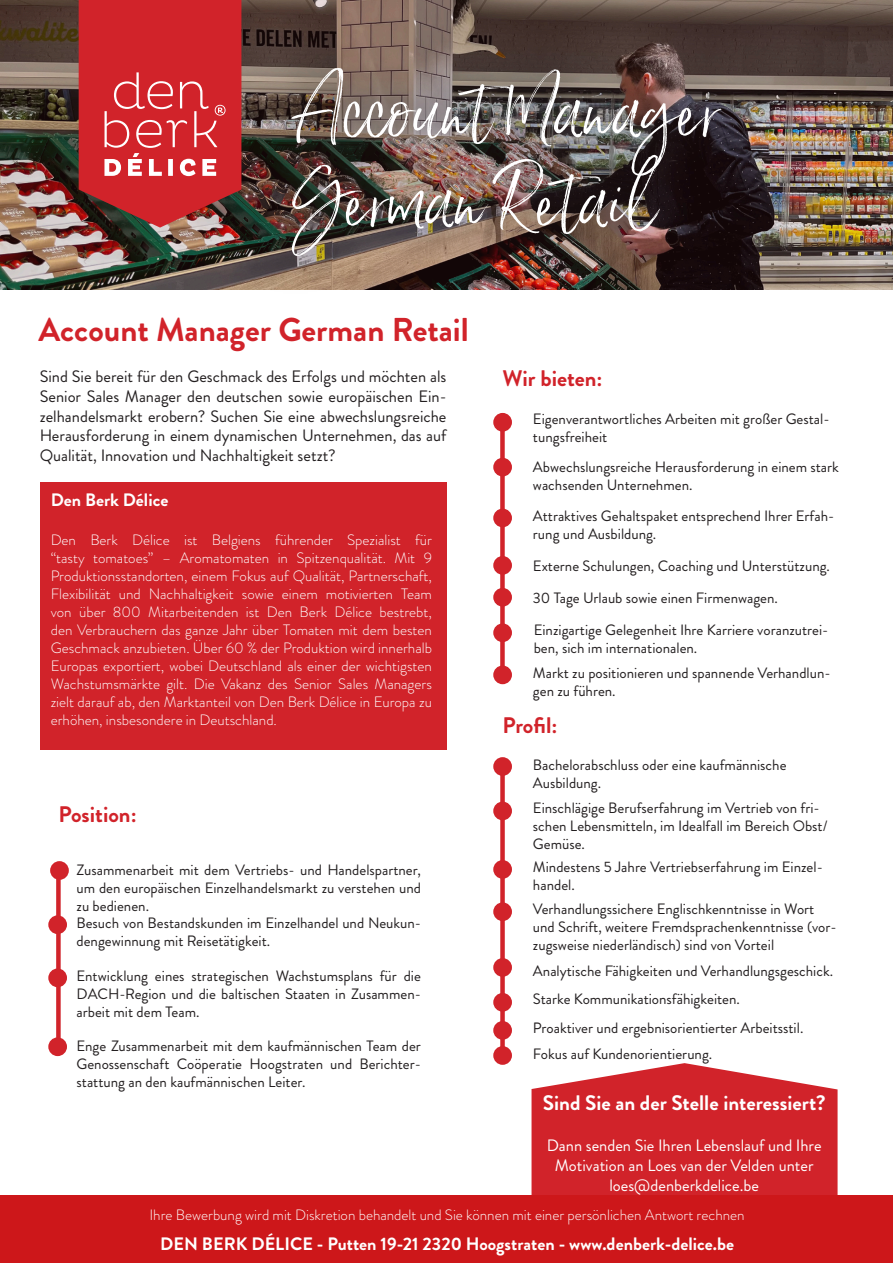
<style>
.page{position:relative;width:893px;height:1263px;background:#fff}
.page>*{position:absolute;margin:0;border:0;box-sizing:border-box;transform-origin:0 0}
.t1{font:75px/90px "Saturday Script";color:#fff}
.t2{font:700 33px "Brandon Grotesque";color:#d1232a}
.t3{font:700 22.5px "Brandon Grotesque";color:#d1232a}
.t4{font:700 21px "Brandon Grotesque";color:#fff}
.t5{font:700 18px "Brandon Grotesque";color:#fff}
.t6{font:16.5px/19.8px "Brandon Grotesque";color:#231f20;text-align:justify}
.t7{font:16.5px/19.8px "Brandon Grotesque";color:#fff;text-align:center}
.t8{font:15px/18px "Brandon Grotesque";color:#231f20}
.t9{font:300 15px/18px "Brandon Grotesque";color:#fff;text-align:justify}
</style>
<div class="page">
<div style="left:56px;top:865px;width:5px;height:188px;background:#d1232a"></div>
<div style="left:50px;top:861px;width:19px;height:19px;background:#d1232a;border-radius:50%"></div>
<div style="left:48px;top:968px;width:19px;height:19px;background:#d1232a;border-radius:50%"></div>
<div style="left:48px;top:915px;width:19px;height:19px;background:#d1232a;border-radius:50%"></div>
<div style="left:48px;top:1037px;width:19px;height:19px;background:#d1232a;border-radius:50%"></div>
<svg style="left:531px;top:1063px;width:306px;height:133px;background:#d5393f"></svg>
<div style="left:0;top:1196px;width:893px;height:67px;background:#cd171a"></div>
<img style="left:0;top:0;width:893px;height:290px">
<div style="left:243px;top:22px;width:515px;height:276px;background:#231f20;opacity:.65"></div>
<svg style="left:79px;top:0;width:162px;height:228px;background:#c93439"></svg>
<div style="left:500px;top:418px;width:5px;height:262px;background:#d1232a"></div>
<div style="left:493px;top:413px;width:19px;height:19px;background:#d1232a;border-radius:50%"></div>
<div style="left:493px;top:509px;width:19px;height:18px;background:#d1232a;border-radius:50%"></div>
<div style="left:493px;top:458px;width:19px;height:18px;background:#d1232a;border-radius:50%"></div>
<div style="left:493px;top:556px;width:19px;height:19px;background:#d1232a;border-radius:50%"></div>
<div style="left:493px;top:588px;width:19px;height:19px;background:#d1232a;border-radius:50%"></div>
<div style="left:493px;top:623px;width:19px;height:19px;background:#d1232a;border-radius:50%"></div>
<div style="left:493px;top:665px;width:19px;height:19px;background:#d1232a;border-radius:50%"></div>
<div style="left:500px;top:759px;width:5px;height:302px;background:#d1232a"></div>
<div style="left:493px;top:757px;width:19px;height:19px;background:#d1232a;border-radius:50%"></div>
<div style="left:493px;top:860px;width:19px;height:19px;background:#d1232a;border-radius:50%"></div>
<div style="left:493px;top:801px;width:19px;height:19px;background:#d1232a;border-radius:50%"></div>
<div style="left:493px;top:902px;width:19px;height:19px;background:#d1232a;border-radius:50%"></div>
<div style="left:493px;top:958px;width:19px;height:19px;background:#d1232a;border-radius:50%"></div>
<div style="left:493px;top:993px;width:19px;height:19px;background:#d1232a;border-radius:50%"></div>
<div style="left:493px;top:1021px;width:19px;height:19px;background:#d1232a;border-radius:50%"></div>
<div style="left:493px;top:1046px;width:19px;height:19px;background:#d1232a;border-radius:50%"></div>
<div style="left:40px;top:482px;width:407px;height:267px;background:#d1232a"></div>
<p class="t1" style="left:294px;top:63px;width:426px">Account Manager<br>German Retail</p>
<p class="t2" style="left:39px;top:306px;width:432px">Account Manager German Retail</p>
<p class="t6" style="left:40px;top:367px;width:408px">Sind Sie bereit für den Geschmack des Erfolgs und möchten als Senior Sales Manager den deutschen sowie europäischen Ein&shy;zelhandelsmarkt erobern? Suchen Sie eine abwechslungsreiche Herausforderung in einem dynamischen Unternehmen, das auf Qualität, Innovation und Nachhaltigkeit setzt?</p>
<p class="t5" style="left:51px;top:487px;width:119px">Den Berk Délice</p>
<p class="t9" style="left:51px;top:531px;width:383px">Den Berk Délice ist Belgiens führender Spezialist für “tasty tomatoes” – Aromatomaten in Spitzenqualität. Mit 9<br>Produktionsstandorten, einem Fokus auf Qualität, Partnerschaft, Flexibilität und Nachhaltigkeit sowie einem motivierten Team von über 800 Mitarbeitenden ist Den Berk Délice bestrebt, den Verbrauchern das ganze Jahr über Tomaten mit dem besten Geschmack anzubieten. Über 60 % der Produktion wird innerhalb Europas exportiert, wobei Deutschland als einer der wichtigsten Wachstumsmärkte gilt. Die Vakanz des Senior Sales Managers zielt darauf ab, den Marktanteil von Den Berk Délice in Europa zu erhöhen, insbesondere in Deutschland.</p>
<p class="t3" style="left:59px;top:798px;width:80px">Position:</p>
<p class="t8" style="left:77px;top:861px;width:346px;text-align:justify">Zusammenarbeit mit dem Vertriebs- und Handelspartner, um den europäischen Einzelhandelsmarkt zu verstehen und zu bedienen.</p>
<p class="t8" style="left:77px;top:914px;width:346px">Besuch von Bestandskunden im Einzelhandel und Neukun&shy;dengewinnung mit Reisetätigkeit.</p>
<p class="t8" style="left:77px;top:967px;width:346px;text-align:justify">Entwicklung eines strategischen Wachstumsplans für die DACH-Region und die baltischen Staaten in Zusammen&shy;arbeit mit dem Team.</p>
<p class="t8" style="left:77px;top:1037px;width:346px;text-align:justify">Enge Zusammenarbeit mit dem kaufmännischen Team der Genossenschaft Coöperatie Hoogstraten und Berichter&shy;stattung an den kaufmännischen Leiter.</p>
<p class="t3" style="left:503px;top:363px;width:101px">Wir bieten:</p>
<p class="t8" style="left:533px;top:410px;width:298px">Eigenverantwortliches Arbeiten mit großer Gestal&shy;tungsfreiheit</p>
<p class="t8" style="left:533px;top:458px;width:308px">Abwechslungsreiche Herausforderung in einem stark wachsenden Unternehmen.</p>
<p class="t8" style="left:533px;top:507px;width:303px">Attraktives Gehaltspaket entsprechend Ihrer Erfah&shy;rung und Ausbildung.</p>
<p class="t8" style="left:533px;top:557px;width:298px">Externe Schulungen, Coaching und Unterstützung.</p>
<p class="t8" style="left:533px;top:589px;width:246px">30 Tage Urlaub sowie einen Firmenwagen.</p>
<p class="t8" style="left:534px;top:621px;width:296px">Einzigartige Gelegenheit Ihre Karriere voranzutrei&shy;ben, sich im internationalen.</p>
<p class="t8" style="left:533px;top:664px;width:299px">Markt zu positionieren und spannende Verhandlun&shy;gen zu führen.</p>
<p class="t3" style="left:503px;top:710px;width:56px">Profil:</p>
<p class="t8" style="left:533px;top:756px;width:255px">Bachelorabschluss oder eine kaufmännische<br>Ausbildung.</p>
<p class="t8" style="left:533px;top:799px;width:296px">Einschlägige Berufserfahrung im Vertrieb von fri&shy;schen Lebensmitteln, im Idealfall im Bereich Obst/<br>Gemüse.</p>
<p class="t8" style="left:533px;top:858px;width:291px">Mindestens 5 Jahre Vertriebserfahrung im Einzel&shy;handel.</p>
<p class="t8" style="left:533px;top:900px;width:305px">Verhandlungssichere Englischkenntnisse in Wort und Schrift, weitere Fremdsprachenkenntnisse (vor&shy;zugsweise niederländisch) sind von Vorteil</p>
<p class="t8" style="left:533px;top:962px;width:302px">Analytische Fähigkeiten und Verhandlungsgeschick.</p>
<p class="t8" style="left:533px;top:990px;width:208px">Starke Kommunikationsfähigkeiten.</p>
<p class="t8" style="left:533px;top:1019px;width:272px">Proaktiver und ergebnisorientierter Arbeitsstil.</p>
<p class="t8" style="left:533px;top:1045px;width:181px">Fokus auf Kundenorientierung.</p>
<p class="t4" style="left:543px;top:1087px;width:284px">Sind Sie an der Stelle interessiert?</p>
<p class="t7" style="left:547px;top:1135px;width:276px">Dann senden Sie Ihren Lebenslauf und Ihre<br>Motivation an Loes van der Velden unter</p>
<p class="t7" style="left:609px;top:1175px;width:151px">loes@denberkdelice.be</p>
<p class="t9" style="left:150px;top:1206px;width:596px">Ihre Bewerbung wird mit Diskretion behandelt und Sie können mit einer persönlichen Antwort rechnen</p>
<p class="t5" style="left:160px;top:1231px;width:575px">DEN BERK DÉLICE - Putten 19-21 2320 Hoogstraten - www.denberk-delice.be</p>
</div>
